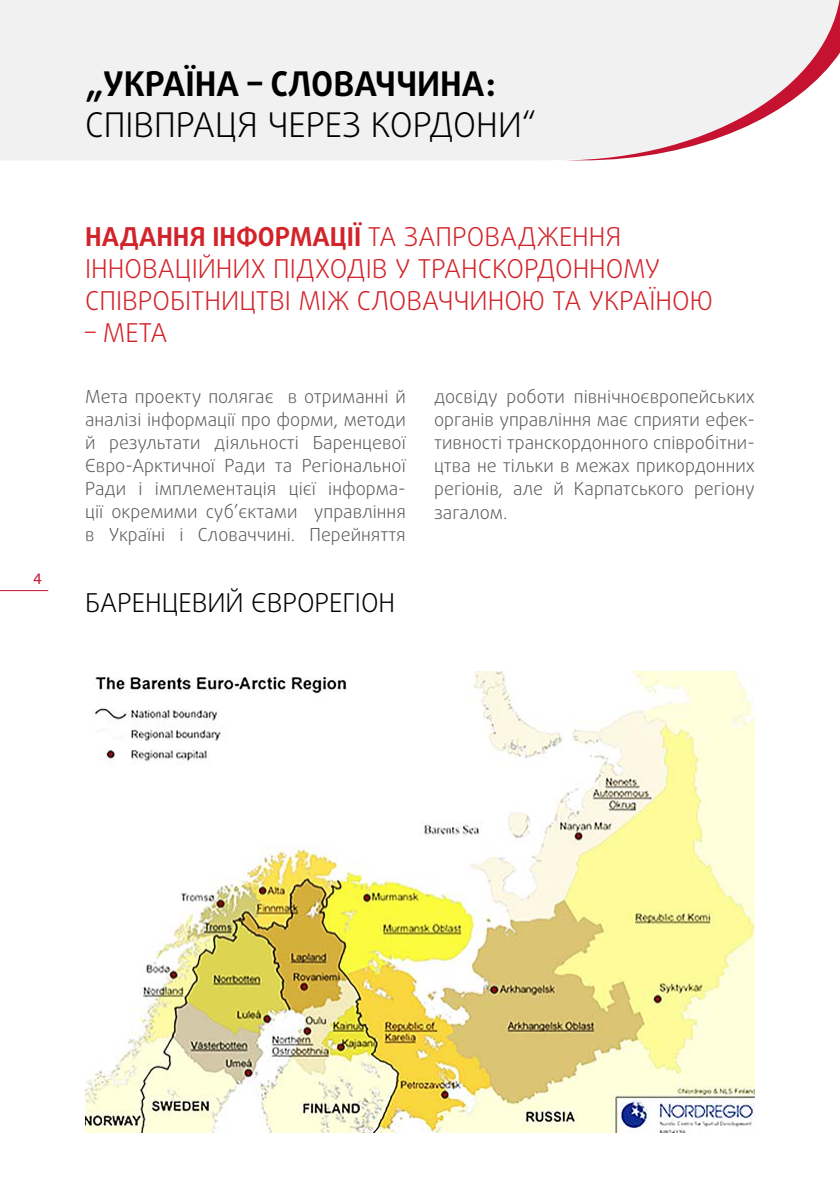
<style>
.page{position:relative;width:840px;height:1191px;background:#fff}
.page>*{position:absolute;margin:0;border:0;box-sizing:border-box;transform-origin:0 0}
.t1{font:300 34px "Daxline Pro";color:#000}
.t2{font:700 34px "Daxline Pro";color:#000}
.t3{font:300 26px/32px "Daxline Pro";color:#d2232a}
.t4{font:300 26px "Daxline Pro";color:#000}
.t5{font:300 18px/23px "Daxline Pro";color:#58595b;text-align:justify}
.t6{font:16px "Myriad Pro";color:#c41230}
.s1{font-weight:700}
</style>
<div class="page">
<hr style="left:0;top:590px;width:48px;height:1px;background:#c41230">
<div style="left:0;top:0;width:558px;height:160px;background:#f1f1f2"></div>
<svg style="left:558px;top:0;width:281px;height:160px;fill:#f1f1f2"></svg>
<img style="left:85px;top:671px;width:669px;height:462px">
<p class="t6" style="left:33px;top:570px;width:10px">4</p>
<h1 class="t2" style="left:85px;top:61px;width:412px">„УКРАЇНА – СЛОВАЧЧИНА:</h1>
<h1 class="t1" style="left:85px;top:102px;width:452px">СПІВПРАЦЯ ЧЕРЕЗ КОРДОНИ“</h1>
<h2 class="t3" style="left:85px;top:221px;width:629px"><span class="s1">НАДАННЯ ІНФОРМАЦІЇ</span> ТА ЗАПРОВАДЖЕННЯ<br>ІННОВАЦІЙНИХ ПІДХОДІВ У ТРАНСКОРДОННОМУ<br>СПІВРОБІТНИЦТВІ МІЖ СЛОВАЧЧИНОЮ ТА УКРАЇНОЮ</h2>
<h2 class="t3" style="left:85px;top:317px;width:84px">– МЕТА</h2>
<p class="t5" style="left:85px;top:385px;width:322px">Мета проекту полягає в отриманні й аналізі інформації про форми, методи й результати діяльності Баренцевої Євро-Арктичної Ради та Регіональної Ради і імплементація цієї інформа&shy;ції окремими суб’єктами управління в Україні і Словаччині. Перейняття</p>
<p class="t5" style="left:434px;top:385px;width:322px">досвіду роботи північноєвропейських органів управління має сприяти ефек&shy;тивності транскордонного співробітни&shy;цтва не тільки в межах прикордонних регіонів, але й Карпатського регіону загалом.</p>
<h2 class="t4" style="left:85px;top:585px;width:311px">БАРЕНЦЕВИЙ ЄВРОРЕГІОН</h2>
</div>
